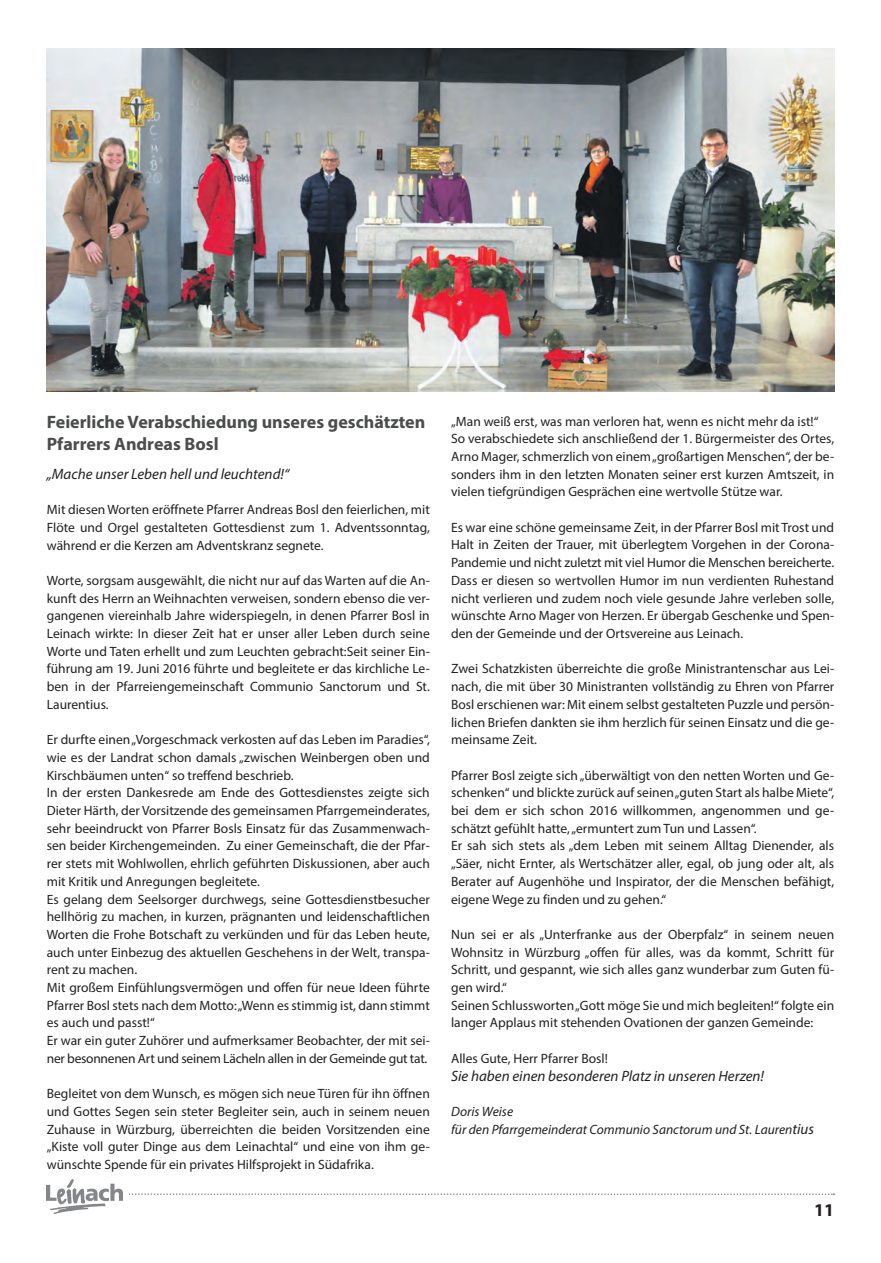
<style>
.page{position:relative;width:881px;height:1263px;background:#fff}
.page>*{position:absolute;margin:0;border:0;box-sizing:border-box;transform-origin:0 0}
.t1{font:700 18px/21.6px "Myriad Pro";color:#4b4c4d}
.t2{font:700 18px "Myriad Pro";color:#231f20}
.t3{font:italic 15px "Myriad Pro";color:#231f20}
.t4{font:13.5px/17.7px "Myriad Pro";color:#231f20;text-align:justify}
.t5{font:italic 13.5px/17.7px "Myriad Pro";color:#231f20}
.s1{font-size:15px}
</style>
<div class="page">
<svg style="left:129px;top:1193px;width:705px;height:2px"></svg>
<img style="left:47px;top:1179px;width:75px;height:34px">
<img style="left:47px;top:48px;width:786px;height:343px">
<h1 class="t1" style="left:47px;top:411px;width:380px">Feierliche Verabschiedung unseres geschätzten<br>Pfarrers Andreas Bosl</h1>
<p class="t3" style="left:47px;top:464px;width:244px">„Mache unser Leben hell und leuchtend!“</p>
<p class="t4" style="left:47px;top:501px;width:384px">Mit diesen Worten eröffnete Pfarrer Andreas Bosl den feierlichen, mit Flöte und Orgel gestalteten Gottesdienst zum 1. Adventssonntag, während er die Kerzen am Adventskranz segnete.</p>
<p class="t4" style="left:47px;top:571px;width:384px">Worte, sorgsam ausgewählt, die nicht nur auf das Warten auf die An&shy;kunft des Herrn an Weihnachten verweisen, sondern ebenso die ver&shy;gangenen viereinhalb Jahre widerspiegeln, in denen Pfarrer Bosl in Leinach wirkte: In dieser Zeit hat er unser aller Leben durch seine Worte und Taten erhellt und zum Leuchten gebracht:Seit seiner Ein&shy;führung am 19. Juni 2016 führte und begleitete er das kirchliche Le&shy;ben in der Pfarreiengemeinschaft Communio Sanctorum und St.<br>Laurentius.</p>
<p class="t4" style="left:47px;top:731px;width:384px;text-align:left">Er durfte einen „Vorgeschmack verkosten auf das Leben im Paradies“, wie es der Landrat schon damals „zwischen Weinbergen oben und Kirschbäumen unten“ so treffend beschrieb.<br>In der ersten Dankesrede am Ende des Gottesdienstes zeigte sich Dieter Härth, der Vorsitzende des gemeinsamen Pfarrgemeinderates, sehr beeindruckt von Pfarrer Bosls Einsatz für das Zusammenwach&shy;sen beider Kirchengemeinden. Zu einer Gemeinschaft, die der Pfar&shy;rer stets mit Wohlwollen, ehrlich geführten Diskussionen, aber auch mit Kritik und Anregungen begleitete.<br>Es gelang dem Seelsorger durchwegs, seine Gottesdienstbesucher hellhörig zu machen, in kurzen, prägnanten und leidenschaftlichen Worten die Frohe Botschaft zu verkünden und für das Leben heute, auch unter Einbezug des aktuellen Geschehens in der Welt, transpa&shy;rent zu machen.<br>Mit großem Einfühlungsvermögen und offen für neue Ideen führte Pfarrer Bosl stets nach dem Motto: „Wenn es stimmig ist, dann stimmt es auch und passt!“<br>Er war ein guter Zuhörer und aufmerksamer Beobachter, der mit sei&shy;ner besonnenen Art und seinem Lächeln allen in der Gemeinde gut tat.</p>
<p class="t4" style="left:47px;top:1085px;width:384px">Begleitet von dem Wunsch, es mögen sich neue Türen für ihn öffnen und Gottes Segen sein steter Begleiter sein, auch in seinem neuen Zuhause in Würzburg, überreichten die beiden Vorsitzenden eine „Kiste voll guter Dinge aus dem Leinachtal“ und eine von ihm ge&shy;wünschte Spende für ein privates Hilfsprojekt in Südafrika.</p>
<p class="t4" style="left:451px;top:412px;width:384px;text-align:left">„Man weiß erst, was man verloren hat, wenn es nicht mehr da ist!“ So verabschiedete sich anschließend der 1. Bürgermeister des Ortes, Arno Mager, schmerzlich von einem „großartigen Menschen“, der be&shy;sonders ihm in den letzten Monaten seiner erst kurzen Amtszeit, in vielen tiefgründigen Gesprächen eine wertvolle Stütze war.</p>
<p class="t4" style="left:451px;top:518px;width:384px">Es war eine schöne gemeinsame Zeit, in der Pfarrer Bosl mit Trost und Halt in Zeiten der Trauer, mit überlegtem Vorgehen in der Corona-Pandemie und nicht zuletzt mit viel Humor die Menschen bereicherte.<br>Dass er diesen so wertvollen Humor im nun verdienten Ruhestand nicht verlieren und zudem noch viele gesunde Jahre verleben solle, wünschte Arno Mager von Herzen. Er übergab Geschenke und Spen&shy;den der Gemeinde und der Ortsvereine aus Leinach.</p>
<p class="t4" style="left:451px;top:660px;width:384px">Zwei Schatzkisten überreichte die große Ministrantenschar aus Lei&shy;nach, die mit über 30 Ministranten vollständig zu Ehren von Pfarrer Bosl erschienen war: Mit einem selbst gestalteten Puzzle und persön&shy;lichen Briefen dankten sie ihm herzlich für seinen Einsatz und die ge&shy;meinsame Zeit.</p>
<p class="t4" style="left:451px;top:766px;width:384px;text-align:left">Pfarrer Bosl zeigte sich „überwältigt von den netten Worten und Ge&shy;schenken“ und blickte zurück auf seinen „guten Start als halbe Miete“, bei dem er sich schon 2016 willkommen, angenommen und ge&shy;schätzt gefühlt hatte, „ermuntert zum Tun und Lassen“.<br>Er sah sich stets als „dem Leben mit seinem Alltag Dienender, als „Säer, nicht Ernter, als Wertschätzer aller, egal, ob jung oder alt, als Berater auf Augenhöhe und Inspirator, der die Menschen befähigt, eigene Wege zu finden und zu gehen.“</p>
<p class="t4" style="left:451px;top:925px;width:384px;text-align:left">Nun sei er als „Unterfranke aus der Oberpfalz“ in seinem neuen Wohnsitz in Würzburg „offen für alles, was da kommt, Schritt für Schritt, und gespannt, wie sich alles ganz wunderbar zum Guten fü&shy;gen wird.“<br>Seinen Schlussworten „Gott möge Sie und mich begleiten!“ folgte ein langer Applaus mit stehenden Ovationen der ganzen Gemeinde:</p>
<p class="t4" style="left:451px;top:1049px;width:158px">Alles Gute, Herr Pfarrer Bosl!</p>
<p class="t3" style="left:451px;top:1066px;width:314px">Sie haben einen besonderen Platz in unseren Herzen!</p>
<p class="t5" style="left:451px;top:1102px;width:364px">Doris Weise<br>für den Pfarrgemeinderat Communio Sanctorum und St. Lauren<span class="s1">tius</span></p>
<h1 class="t2" style="left:813px;top:1198px;width:21px">11</h1>
</div>
